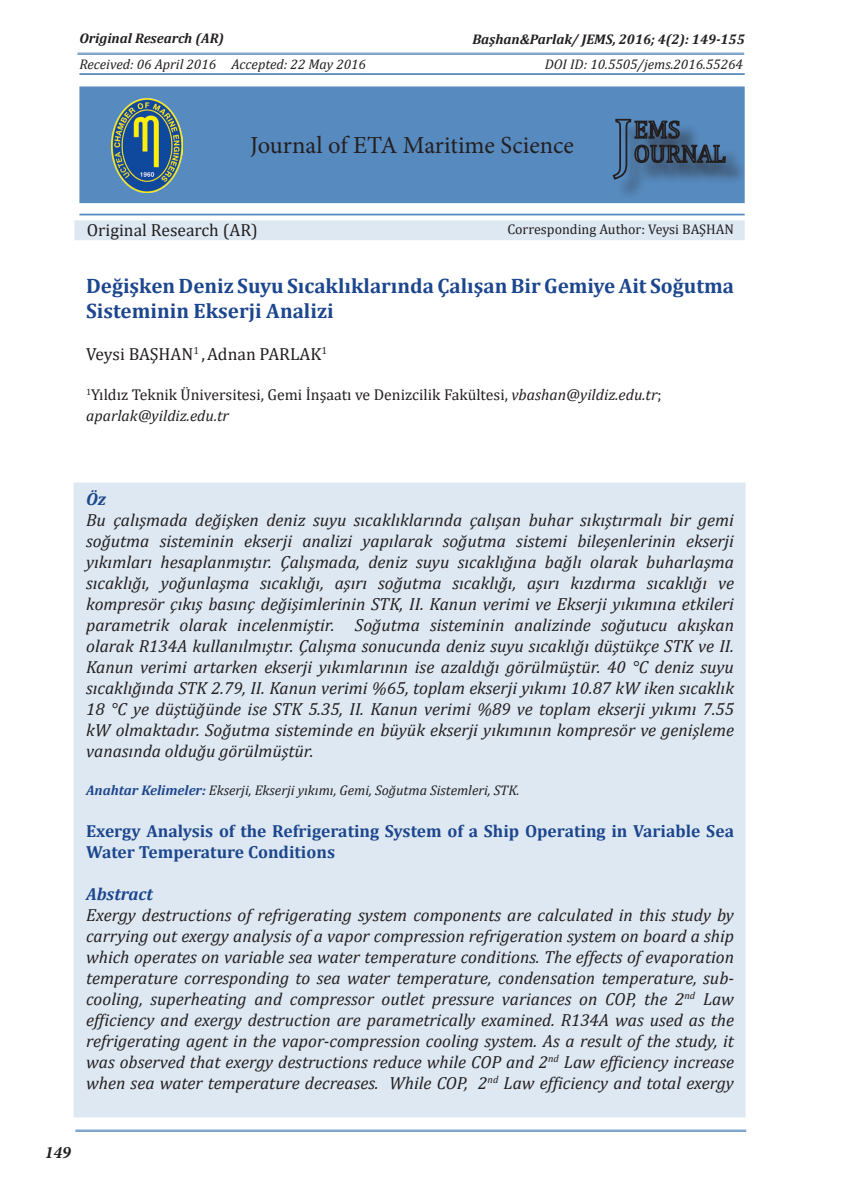
<style>
.page{position:relative;width:844px;height:1191px;background:#fff}
.page>*{position:absolute;margin:0;border:0;box-sizing:border-box;transform-origin:0 0}
.t1{font:24.5px "Minion Pro";color:#231f20}
.t2{font:700 21px/25.2px "Cambria";color:#1c468d}
.t3{font:italic 17.5px/21px "Cambria";color:#231f20;text-align:justify}
.t4{font:700 17.5px/21px "Cambria";color:#1c468d}
.t5{font:17.5px "Cambria";color:#231f20}
.t6{font:italic 700 17.5px "Cambria";color:#1c468d}
.t7{font:italic 700 17.5px "Minion Pro";color:#231f20}
.t8{font:15.75px/21px "Cambria";color:#231f20}
.t9{font:italic 14px "Cambria";color:#231f20}
.t10{font:italic 700 14px "Cambria";color:#231f20}
.t11{font:14px "Cambria";color:#231f20}
.s1{font-style:italic}
.s2{font-weight:700;color:#1c468d}
</style>
<div class="page">
<hr style="left:79px;top:73px;width:665px;height:2px;background:#578abe">
<div style="left:79px;top:86px;width:665px;height:117px;background:#578abe;border:2px solid #578abe"></div>
<hr style="left:79px;top:214px;width:665px;height:1px;background:#578abe">
<div style="left:615px;top:121px;width:132px;height:79px;background:#231f20;opacity:.75"></div>
<svg style="left:612px;top:118px;width:114px;height:63px"></svg>
<img style="left:112px;top:98px;width:70px;height:94px">
<div style="left:74px;top:220px;width:670px;height:20px;background:#dee8f2"></div>
<hr style="left:77px;top:53px;width:667px;height:1px;background:#578abe">
<hr style="left:77px;top:54px;width:667px;height:1px;background:#578abe">
<hr style="left:75px;top:1129px;width:671px;height:1px;background:#578abe">
<hr style="left:75px;top:1131px;width:671px;height:1px;background:#578abe">
<div style="left:74px;top:482px;width:671px;height:635px;background:#dee8f2"></div>
<p class="t10" style="left:79px;top:28px;width:146px">Original Research (AR)</p>
<p class="t10" style="left:472px;top:29px;width:273px">Başhan&amp;Parlak/ JEMS, 2016; 4(2): 149-155</p>
<p class="t9" style="left:79px;top:54px;width:288px">Received: 06 April 2016 Accepted: 22 May 2016</p>
<p class="t9" style="left:544px;top:55px;width:199px">DOI ID: 10.5505/jems.2016.55264</p>
<h1 class="t1" style="left:250px;top:128px;width:325px">Journal of ETA Maritime Science</h1>
<p class="t5" style="left:87px;top:220px;width:172px">Original Research (AR)</p>
<p class="t2" style="left:86px;top:272px;width:649px">Değişken Deniz Suyu Sıcaklıklarında Çalışan Bir Gemiye Ait Soğutma<br>Sisteminin Ekserji Analizi</p>
<p class="t5" style="left:86px;top:344px;width:242px">Veysi BAŞHAN<sup>1</sup> ,Adnan PARLAK<sup>1</sup></p>
<p class="t8" style="left:86px;top:384px;width:577px"><sup>1</sup>Yıldız Teknik Üniversitesi, Gemi İnşaatı ve Denizcilik Fakültesi, <span class="s1">vbashan@yildiz.edu.tr</span>; <span class="s1">aparlak@yildiz.edu.tr</span></p>
<p class="t11" style="left:507px;top:221px;width:228px">Corresponding Author: Veysi BAŞHAN</p>
<p class="t6" style="left:86px;top:487px;width:22px">Öz</p>
<p class="t3" style="left:86px;top:509px;width:649px">Bu çalışmada değişken deniz suyu sıcaklıklarında çalışan buhar sıkıştırmalı bir gemi soğutma sisteminin ekserji analizi yapılarak soğutma sistemi bileşenlerinin ekserji yıkımları hesaplanmıştır. Çalışmada, deniz suyu sıcaklığına bağlı olarak buharlaşma sıcaklığı, yoğunlaşma sıcaklığı, aşırı soğutma sıcaklığı, aşırı kızdırma sıcaklığı ve kompresör çıkış basınç değişimlerinin STK, II. Kanun verimi ve Ekserji yıkımına etkileri parametrik olarak incelenmiştir. Soğutma sisteminin analizinde soğutucu akışkan olarak R134A kullanılmıştır. Çalışma sonucunda deniz suyu sıcaklığı düştükçe STK ve II.<br>Kanun verimi artarken ekserji yıkımlarının ise azaldığı görülmüştür. 40 °C deniz suyu sıcaklığında STK 2.79, II. Kanun verimi %65, toplam ekserji yıkımı 10.87 kW iken sıcaklık 18 °C ye düştüğünde ise STK 5.35, II. Kanun verimi %89 ve toplam ekserji yıkımı 7.55 kW olmaktadır. Soğutma sisteminde en büyük ekserji yıkımının kompresör ve genişleme vanasında olduğu görülmüştür.</p>
<p class="t9" style="left:86px;top:780px;width:435px"><span class="s2">Anahtar Kelimeler:</span> Ekserji, Ekserji yıkımı, Gemi, Soğutma Sistemleri, STK.</p>
<p class="t4" style="left:86px;top:820px;width:649px">Exergy Analysis of the Refrigerating System of a Ship Operating in Variable Sea<br>Water Temperature Conditions</p>
<p class="t6" style="left:86px;top:881px;width:68px">Abstract</p>
<p class="t3" style="left:86px;top:903px;width:649px">Exergy destructions of refrigerating system components are calculated in this study by carrying out exergy analysis of a vapor compression refrigeration system on board a ship which operates on variable sea water temperature conditions. The effects of evaporation temperature corresponding to sea water temperature, condensation temperature, sub&shy;cooling, superheating and compressor outlet pressure variances on COP, the 2<sup>nd</sup> Law efficiency and exergy destruction are parametrically examined. R134A was used as the refrigerating agent in the vapor-compression cooling system. As a result of the study, it was observed that exergy destructions reduce while COP and 2<sup>nd</sup> Law efficiency increase when sea water temperature decreases. While COP, 2<sup>nd</sup> Law efficiency and total exergy</p>
<p class="t7" style="left:45px;top:1140px;width:27px">149</p>
</div>
